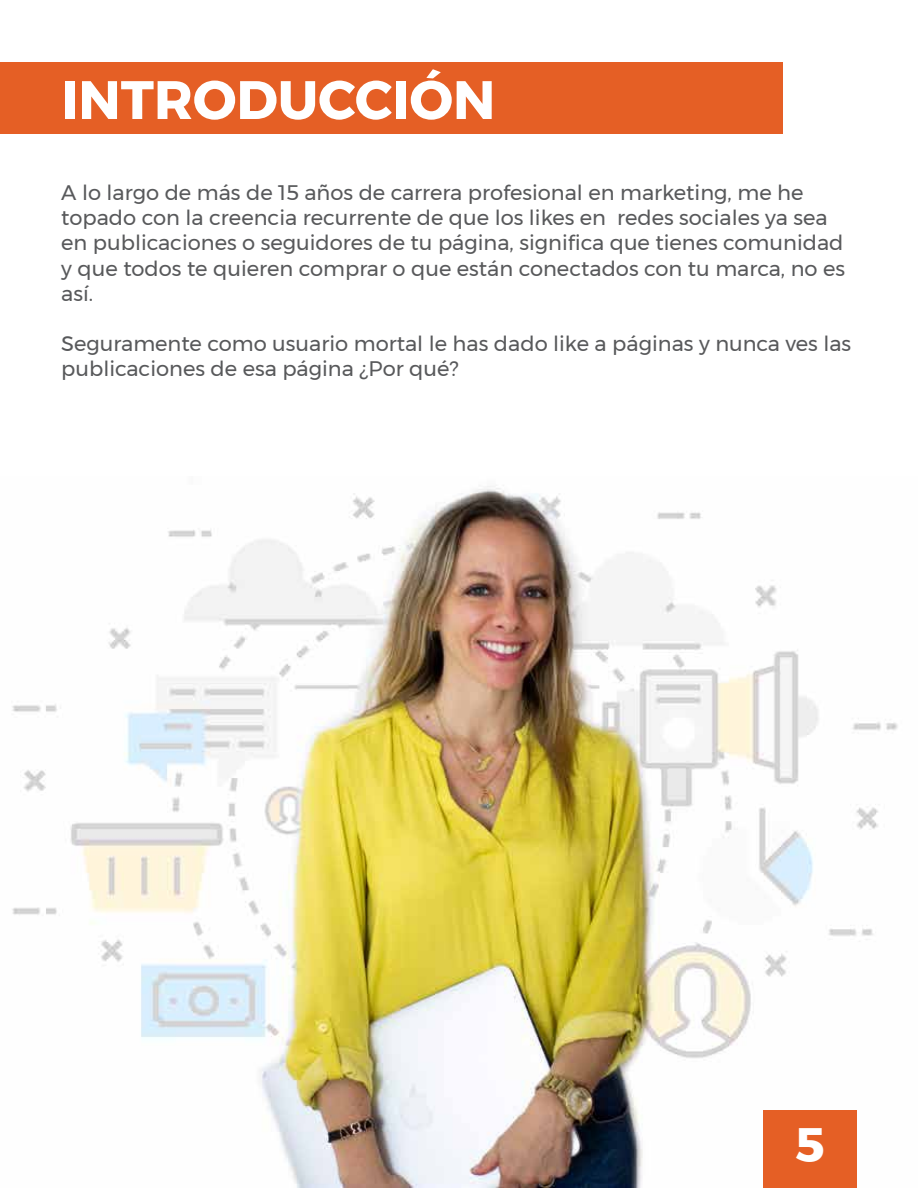
<style>
.page{position:relative;width:918px;height:1188px;background:#fff}
.page>*{position:absolute;margin:0;border:0;box-sizing:border-box;transform-origin:0 0}
.t1{font:700 54px "Montserrat";color:#fff}
.t2{font:700 48.15px "Montserrat";color:#fff}
.t3{font:21px/25.2px "Montserrat";color:#58595b}
</style>
<div class="page">
<img style="left:12px;top:486px;width:886px;height:702px">
<div style="left:0;top:62px;width:782px;height:71px;background:#e55f25"></div>
<div style="left:763px;top:1110px;width:94px;height:78px;background:#e55f25"></div>
<h1 class="t1" style="left:61px;top:57px;width:436px">INTRODUCCIÓN</h1>
<p class="t3" style="left:61px;top:180px;width:785px">A lo largo de más de 15 años de carrera profesional en marketing, me he topado con la creencia recurrente de que los likes en redes sociales ya sea en publicaciones o seguidores de tu página, significa que tienes comunidad y que todos te quieren comprar o que están conectados con tu marca, no es así.</p>
<p class="t3" style="left:61px;top:331px;width:791px">Seguramente como usuario mortal le has dado like a páginas y nunca ves las publicaciones de esa página ¿Por qué?</p>
<h2 class="t2" style="left:795px;top:1106px;width:32px">5</h2>
</div>
